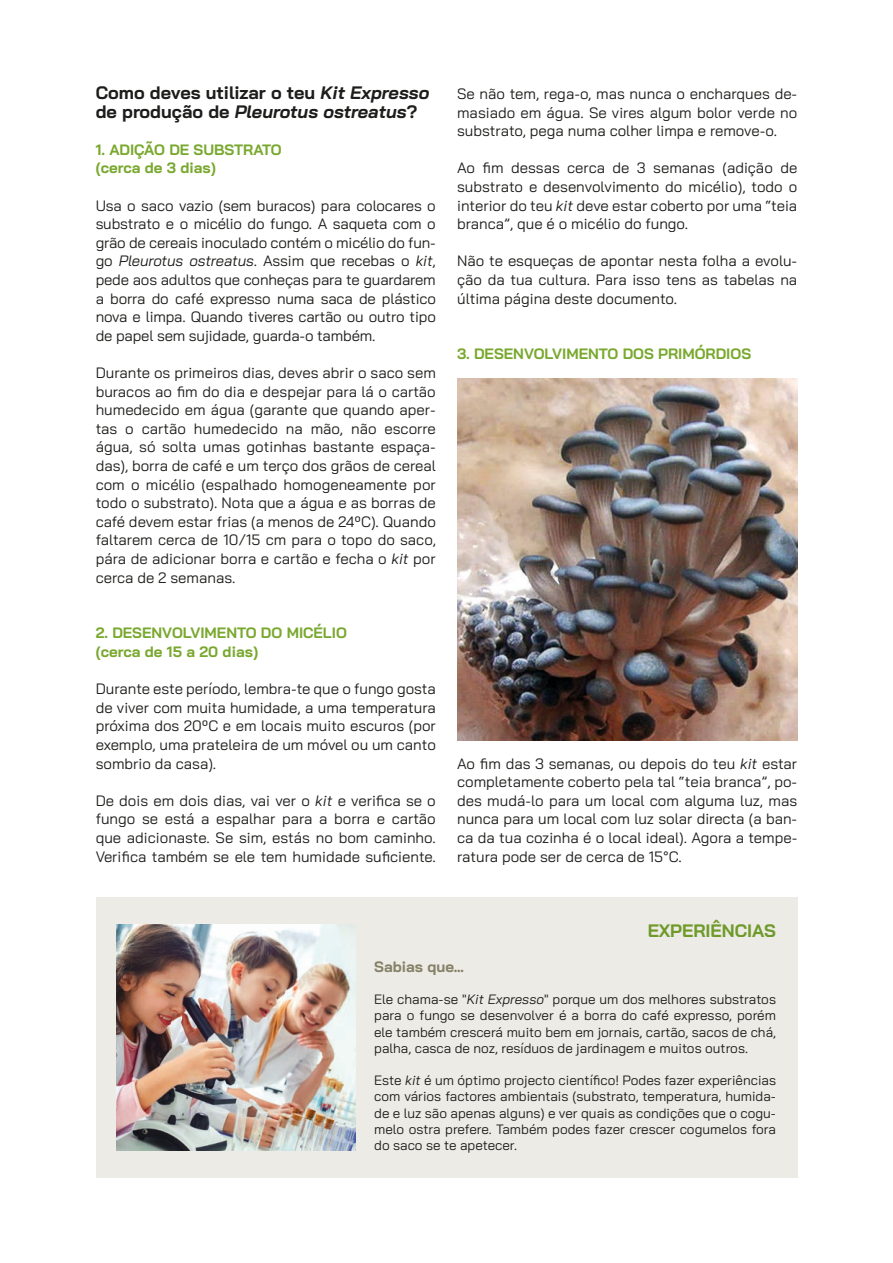
<style>
.page{position:relative;width:893px;height:1263px;background:#fff}
.page>*{position:absolute;margin:0;border:0;box-sizing:border-box;transform-origin:0 0}
.t1{font:700 18px/18.6px "Bai Jamjuree";color:#1d1d1b}
.t2{font:700 18px "Bai Jamjuree";color:#79a82e}
.t3{font:15px/18.6px "Bai Jamjuree";color:#1d1d1b;text-align:justify}
.t4{font:700 15px/18.6px "Bai Jamjuree";color:#79a82e}
.t5{font:700 15px "Bai Jamjuree";color:#868166}
.t6{font:13.5px/16.2px "Bai Jamjuree";color:#1d1d1b;text-align:justify}
.s1{font-style:italic}
</style>
<div class="page">
<div style="left:96px;top:897px;width:701px;height:281px;background:#ecebe6"></div>
<img style="left:117px;top:924px;width:238px;height:226px">
<img style="left:457px;top:378px;width:340px;height:363px">
<p class="t1" style="left:96px;top:83px;width:335px">Como deves utilizar o teu <span class="s1">Kit Expresso </span>de produção de <span class="s1">Pleurotus ostreatus</span>?</p>
<p class="t4" style="left:96px;top:140px;width:187px">1. ADIÇÃO DE SUBSTRATO (cerca de 3 dias)</p>
<p class="t3" style="left:96px;top:196px;width:342px">Usa o saco vazio (sem buracos) para colocares o substrato e o micélio do fungo. A saqueta com o grão de cereais inoculado contém o micélio do fun&shy;go <span class="s1">Pleurotus ostreatus</span>. Assim que recebas o <span class="s1">kit</span>, pede aos adultos que conheças para te guardarem a borra do café expresso numa saca de plástico nova e limpa. Quando tiveres cartão ou outro tipo de papel sem sujidade, guarda-o também.</p>
<p class="t3" style="left:96px;top:363px;width:342px">Durante os primeiros dias, deves abrir o saco sem buracos ao fim do dia e despejar para lá o cartão humedecido em água (garante que quando aper&shy;tas o cartão humedecido na mão, não escorre água, só solta umas gotinhas bastante espaça&shy;das), borra de café e um terço dos grãos de cereal com o micélio (espalhado homogeneamente por todo o substrato). Nota que a água e as borras de café devem estar frias (a menos de 24ºC). Quando faltarem cerca de 10/15 cm para o topo do saco, pára de adicionar borra e cartão e fecha o <span class="s1">kit</span> por cerca de 2 semanas.</p>
<p class="t4" style="left:96px;top:624px;width:253px">2. DESENVOLVIMENTO DO MICÉLIO (cerca de 15 a 20 dias)</p>
<p class="t3" style="left:96px;top:679px;width:342px">Durante este período, lembra-te que o fungo gosta de viver com muita humidade, a uma temperatura próxima dos 20ºC e em locais muito escuros (por exemplo, uma prateleira de um móvel ou um canto sombrio da casa).</p>
<p class="t3" style="left:96px;top:791px;width:342px">De dois em dois dias, vai ver o <span class="s1">kit</span> e verifica se o fungo se está a espalhar para a borra e cartão que adicionaste. Se sim, estás no bom caminho.<br>Verifica também se ele tem humidade suficiente.</p>
<p class="t3" style="left:457px;top:84px;width:342px">Se não tem, rega-o, mas nunca o encharques de&shy;masiado em água. Se vires algum bolor verde no substrato, pega numa colher limpa e remove-o.</p>
<p class="t3" style="left:457px;top:159px;width:342px">Ao fim dessas cerca de 3 semanas (adição de substrato e desenvolvimento do micélio), todo o interior do teu <span class="s1">kit</span> deve estar coberto por uma “teia branca”, que é o micélio do fungo.</p>
<p class="t3" style="left:457px;top:252px;width:342px">Não te esqueças de apontar nesta folha a evolu&shy;ção da tua cultura. Para isso tens as tabelas na última página deste documento.</p>
<p class="t4" style="left:457px;top:345px;width:296px">3. DESENVOLVIMENTO DOS PRIMÓRDIOS</p>
<p class="t3" style="left:457px;top:754px;width:342px">Ao fim das 3 semanas, ou depois do teu <span class="s1">kit</span> estar completamente coberto pela tal “teia branca”, po&shy;des mudá-lo para um local com alguma luz, mas nunca para um local com luz solar directa (a ban&shy;ca da tua cozinha é o local ideal). Agora a tempe&shy;ratura pode ser de cerca de 15°C.</p>
<p class="t2" style="left:647px;top:920px;width:130px">EXPERIÊNCIAS</p>
<p class="t5" style="left:374px;top:958px;width:91px">Sabias que…</p>
<p class="t6" style="left:374px;top:991px;width:403px">Ele chama-se "<span class="s1">Kit Expresso</span>" porque um dos melhores substratos para o fungo se desenvolver é a borra do café expresso, porém ele também crescerá muito bem em jornais, cartão, sacos de chá, palha, casca de noz, resíduos de jardinagem e muitos outros.</p>
<p class="t6" style="left:374px;top:1072px;width:403px">Este <span class="s1">kit</span> é um óptimo projecto científico! Podes fazer experiências com vários factores ambientais (substrato, temperatura, humida&shy;de e luz são apenas alguns) e ver quais as condições que o cogu&shy;melo ostra prefere. Também podes fazer crescer cogumelos fora do saco se te apetecer.</p>
</div>
